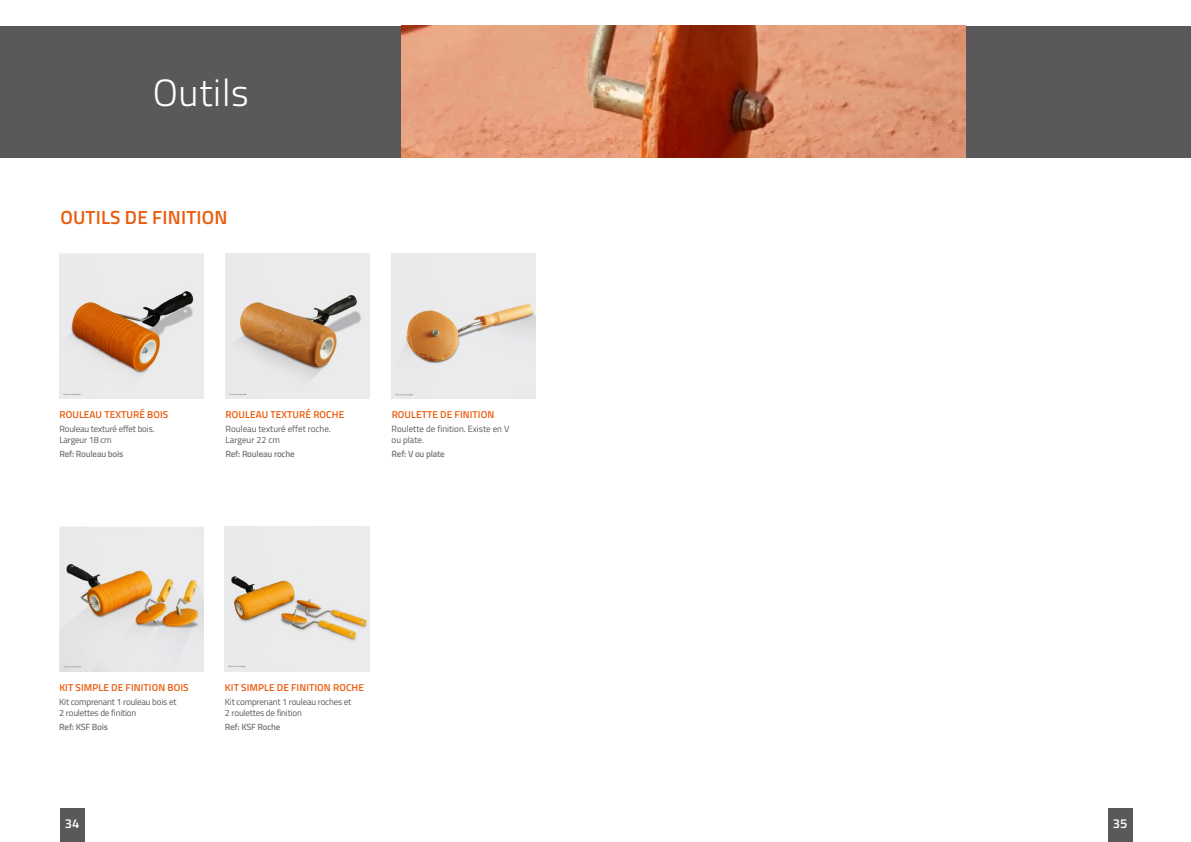
<style>
.page{position:relative;width:1191px;height:842px;background:#fff}
.page>*{position:absolute;margin:0;border:0;box-sizing:border-box;transform-origin:0 0}
.t1{font:300 38px "Titillium Web";letter-spacing:.02em;color:#fff}
.t2{font:600 19px "Titillium Web";letter-spacing:.01em;color:#ea5b0c}
.t3{font:600 13px "Titillium Web";color:#fff}
.t4{font:600 10px "Titillium Web";letter-spacing:.01em;color:#ea5b0c}
.t5{font:9px/11px "Titillium Web";letter-spacing:-.02em;color:#5a585b}
.t6{font:9px/11px "Titillium Web";color:#5a585b}
.t7{font:600 9px "Titillium Web";letter-spacing:-.02em;color:#7b797c}
</style>
<div class="page">
<div style="left:0;top:26px;width:401px;height:131px;background:#5a585b"></div>
<div style="left:965px;top:26px;width:226px;height:131px;background:#5a585b"></div>
<div style="left:1107px;top:808px;width:25px;height:34px;background:#5a585b"></div>
<div style="left:60px;top:808px;width:25px;height:34px;background:#5a585b"></div>
<img style="left:226px;top:254px;width:144px;height:145px">
<img style="left:392px;top:254px;width:144px;height:145px">
<img style="left:59px;top:254px;width:145px;height:145px">
<img style="left:59px;top:527px;width:145px;height:145px">
<img style="left:225px;top:527px;width:144px;height:144px">
<img style="left:401px;top:26px;width:564px;height:131px">
<h1 class="t1" style="left:153px;top:65px;width:98px">Outils</h1>
<h2 class="t2" style="left:60px;top:203px;width:169px">OUTILS DE FINITION</h2>
<p class="t4" style="left:60px;top:407px;width:110px">ROULEAU TEXTURÉ BOIS</p>
<p class="t5" style="left:59px;top:423px;width:97px">Rouleau texturé effet bois.<br>Largeur 18 cm</p>
<p class="t7" style="left:59px;top:447px;width:65px">Ref: Rouleau bois</p>
<p class="t4" style="left:226px;top:407px;width:120px">ROULEAU TEXTURÉ ROCHE</p>
<p class="t6" style="left:226px;top:423px;width:107px">Rouleau texturé effet roche.<br>Largeur 22 cm</p>
<p class="t7" style="left:226px;top:447px;width:71px">Ref: Rouleau roche</p>
<p class="t4" style="left:392px;top:407px;width:104px">ROULETTE DE FINITION</p>
<p class="t6" style="left:392px;top:423px;width:119px">Roulette de finition. Existe en V ou plate.</p>
<p class="t7" style="left:392px;top:447px;width:55px">Ref: V ou plate</p>
<p class="t4" style="left:59px;top:680px;width:131px">KIT SIMPLE DE FINITION BOIS</p>
<p class="t5" style="left:59px;top:696px;width:119px">Kit comprenant 1 rouleau bois et<br>2 roulettes de finition</p>
<p class="t7" style="left:59px;top:720px;width:50px">Ref: KSF Bois</p>
<p class="t4" style="left:225px;top:680px;width:140px">KIT SIMPLE DE FINITION ROCHE</p>
<p class="t5" style="left:225px;top:696px;width:128px">Kit comprenant 1 rouleau roches et<br>2 roulettes de finition</p>
<p class="t7" style="left:225px;top:720px;width:57px">Ref: KSF Roche</p>
<h3 class="t3" style="left:65px;top:814px;width:16px">34</h3>
<h3 class="t3" style="left:1112px;top:814px;width:16px">35</h3>
</div>
